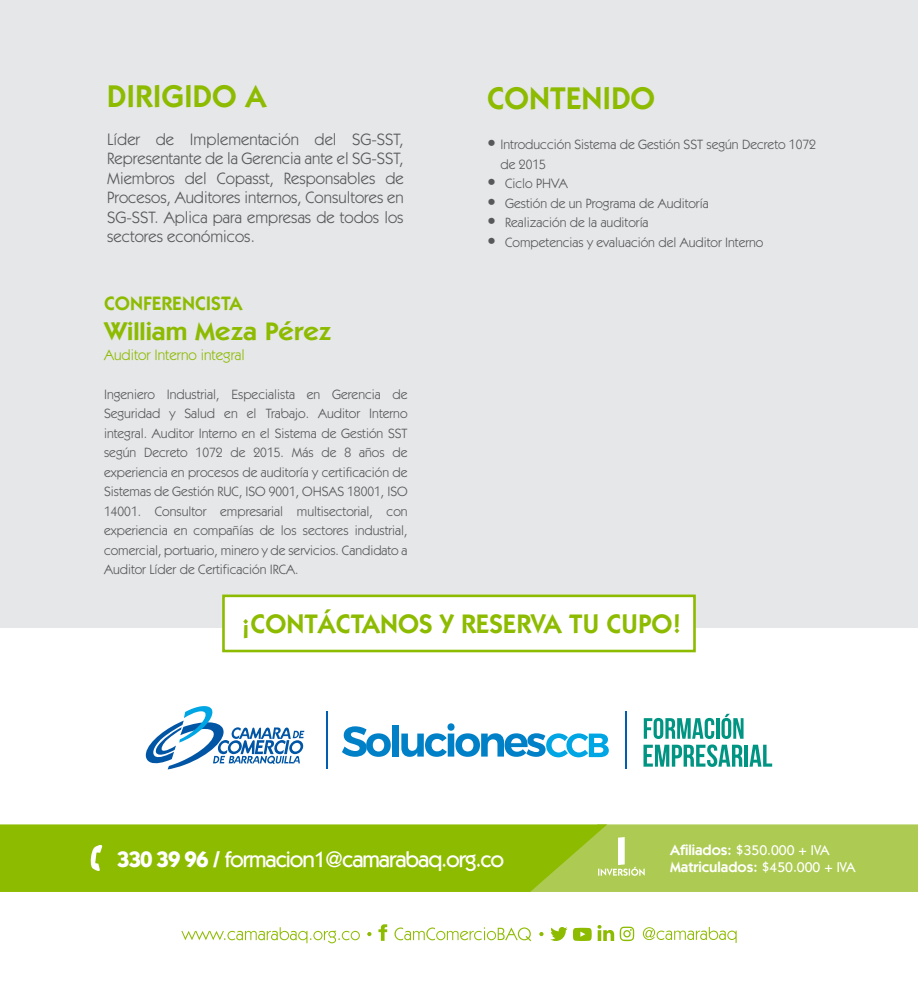
<style>
.page{position:relative;width:918px;height:995px;background:#fff}
.page>*{position:absolute;margin:0;border:0;box-sizing:border-box;transform-origin:0 0}
.t1{font:600 31.5px "Itc Kabel";color:#8dbb00}
.t2{font:600 26.85px "Itc Kabel";color:#8dbb00}
.t3{font:600 25.5px "Itc Kabel";color:#8dbb00;scale:1.09 1}
.t4{font:500 22.5px "Itc Kabel";letter-spacing:-.05em;color:#fff}
.t5{font:600 19.5px "Itc Kabel";color:#8dbb00}
.t6{font:16.5px/19.5px "Itc Kabel";color:#57585a;text-align:justify}
.t7{font:600 15px "Itc Kabel";color:#fff}
.t8{font:15px "Itc Kabel";color:#8dbb00}
.t9{font:500 14.1px "Itc Kabel";color:#fff}
.t10{font:13.5px/19.5px "Itc Kabel";color:#57585a}
.s1{font-size:18px}
.s2{font-weight:600;font-size:15px}
.s3{font-weight:700}
.s4{font-weight:500;font-size:14.1px}
</style>
<div class="page">
<div style="left:0;top:0;width:918px;height:628px;background:#e6e7e9"></div>
<div style="left:222px;top:594px;width:474px;height:58px;background:#fff;border:3px solid #8dbb00"></div>
<hr style="left:625px;top:711px;width:2px;height:58px;background:#015dad">
<hr style="left:326px;top:711px;width:2px;height:58px;background:#015dad">
<svg style="left:342px;top:726px;width:49px;height:30px"></svg>
<div style="left:392px;top:725px;width:7px;height:31px;background:#0080c7"></div>
<svg style="left:401px;top:723px;width:208px;height:34px"></svg>
<svg style="left:644px;top:713px;width:99px;height:54px"></svg>
<svg style="left:145px;top:706px;width:159px;height:63px"></svg>
<svg style="left:378px;top:924px;width:9px;height:16px"></svg>
<svg style="left:539px;top:932px;width:5px;height:4px"></svg>
<svg style="left:367px;top:932px;width:4px;height:4px"></svg>
<svg style="left:394px;top:927px;width:137px;height:14px"></svg>
<svg style="left:181px;top:927px;width:179px;height:16px"></svg>
<svg style="left:643px;top:926px;width:94px;height:17px"></svg>
<svg style="left:550px;top:927px;width:17px;height:14px"></svg>
<svg style="left:573px;top:925px;width:41px;height:16px"></svg>
<svg style="left:620px;top:926px;width:14px;height:15px"></svg>
<div style="left:0;top:824px;width:520px;height:68px;background:#8dbb00"></div>
<svg style="left:520px;top:824px;width:398px;height:68px;background:#aaca4b"></svg>
<svg style="left:91px;top:845px;width:11px;height:26px"></svg>
<h1 class="t1" style="left:107px;top:78px;width:161px">DIRIGIDO A</h1>
<p class="t6" style="left:107px;top:129px;width:298px">Líder de Implementación del SG-SST, Representante de la Gerencia ante el SG-SST, Miembros del Copasst, Responsables de Procesos, Auditores internos, Consultores en SG-SST. Aplica para empresas de todos los sectores económicos.</p>
<h1 class="t1" style="left:487px;top:79px;width:170px">CONTENIDO</h1>
<p class="t10" style="left:501px;top:135px;width:317px;text-indent:-14px"><span class="s1">•</span> Introducción Sistema de Gestión SST según Decreto 1072 de 2015</p>
<p class="t10" style="left:487px;top:174px;width:82px"><span class="s1">•</span> Ciclo PHVA</p>
<p class="t10" style="left:487px;top:193px;width:223px"><span class="s1">•</span> Gestión de un Programa de Auditoría</p>
<p class="t10" style="left:487px;top:213px;width:163px"><span class="s1">•</span> Realización de la auditoría</p>
<p class="t10" style="left:487px;top:232px;width:278px"><span class="s1">•</span> Competencias y evaluación del Auditor Interno</p>
<h3 class="t5" style="left:104px;top:291px;width:140px">CONFERENCISTA</h3>
<h3 class="t3" style="left:104px;top:316px;width:210px">William Meza Pérez</h3>
<p class="t8" style="left:104px;top:346px;width:142px">Auditor Interno integral</p>
<p class="t10" style="left:104px;top:384px;width:305px;text-align:justify">Ingeniero Industrial, Especialista en Gerencia de Seguridad y Salud en el Trabajo. Auditor Interno integral. Auditor Interno en el Sistema de Gestión SST según Decreto 1072 de 2015. Más de 8 años de experiencia en procesos de auditoría y certificación de Sistemas de Gestión RUC, ISO 9001, OHSAS 18001, ISO 14001. Consultor empresarial multisectorial, con experiencia en compañías de los sectores industrial, comercial, portuario, minero y de servicios. Candidato a Auditor Líder de Certificación IRCA.</p>
<h2 class="t2" style="left:242px;top:608px;width:441px">¡CONTÁCTANOS Y RESERVA TU CUPO!</h2>
<p class="t9" style="left:670px;top:842px;width:161px"><span class="s2">Afiliados:</span> $350.000 + IVA</p>
<h3 class="t4" style="left:117px;top:846px;width:389px"><span class="s3">330 39 96 /</span> formacion1@camarabaq.org.co</h3>
<p class="t7" style="left:670px;top:857px;width:187px">Matriculados: <span class="s4">$450.000 + IVA</span></p>
</div>
